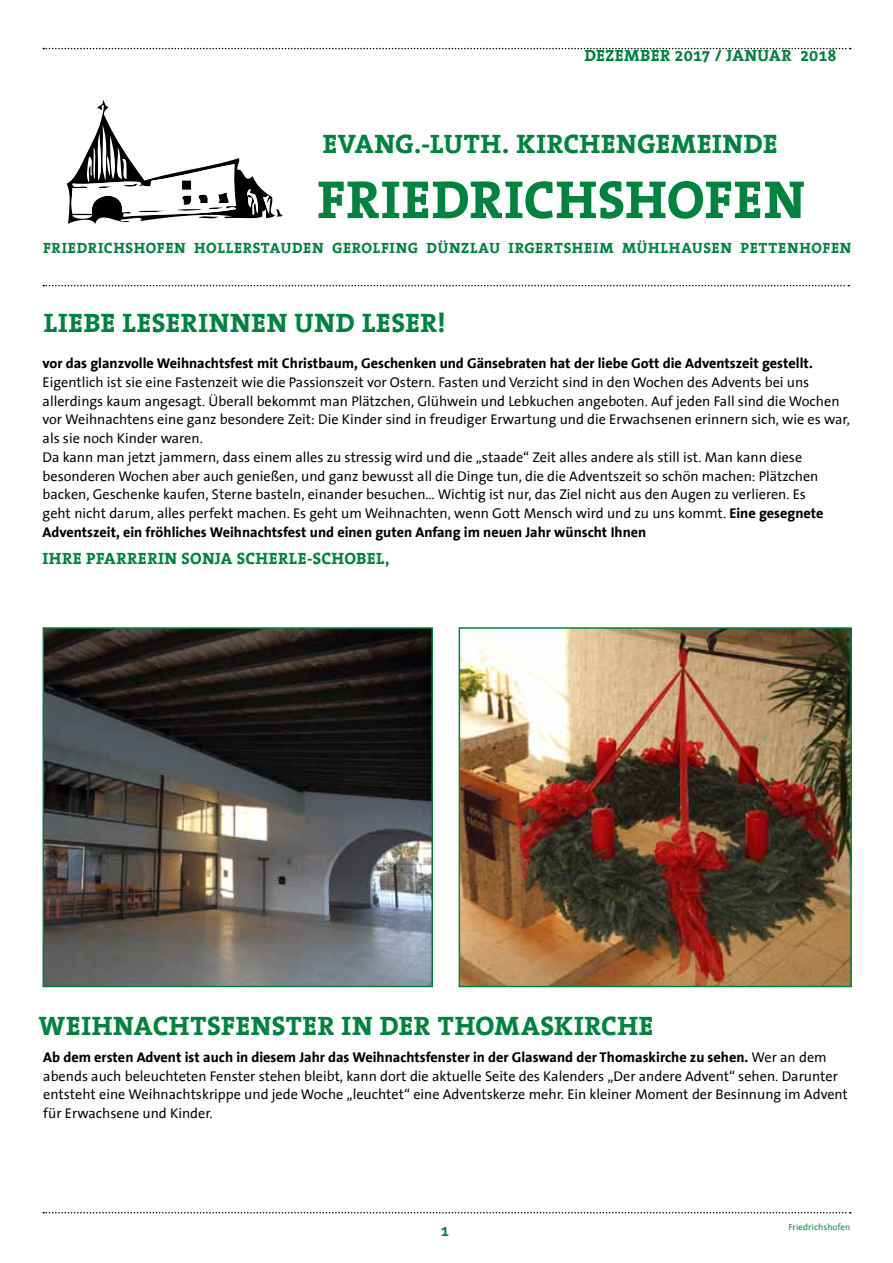
<style>
.page{position:relative;width:893px;height:1263px;background:#fff}
.page>*{position:absolute;margin:0;border:0;box-sizing:border-box;transform-origin:0 0}
.t1{font:700 54px "The Serif Office";letter-spacing:.015em;color:#00833e}
.t2{font:700 27px "The Serif Office";letter-spacing:.025em;color:#00833e}
.t3{font:700 16.5px "The Serif Office";letter-spacing:.025em;color:#00833e}
.t4{font:700 15px "The Serif Office";letter-spacing:.05em;color:#00833e}
.t5{font:700 15px "The Sans Office";color:#00833e}
.t6{font:14.25px/18.8px "The Sans Office";color:#000}
.t7{font:700 14.25px "The Sans Office";color:#000}
.t8{font:9px "The Sans Office";letter-spacing:.01em;color:#00833e}
.s1{font-weight:700}
</style>
<div class="page">
<svg style="left:43px;top:1212px;width:808px;height:1px"></svg>
<svg style="left:43px;top:48px;width:808px;height:1px"></svg>
<svg style="left:43px;top:285px;width:806px;height:1px"></svg>
<svg style="left:67px;top:100px;width:216px;height:124px"></svg>
<img style="left:462px;top:630px;width:387px;height:354px">
<div style="left:459px;top:627px;width:393px;height:360px;border:2px solid #00833e"></div>
<img style="left:46px;top:630px;width:384px;height:354px">
<div style="left:43px;top:627px;width:390px;height:360px;border:2px solid #00833e"></div>
<p class="t3" style="left:584px;top:46px;width:254px">DEZEMBER 2017 / JANUAR 2018</p>
<h2 class="t2" style="left:323px;top:129px;width:456px">EVANG.-LUTH. KIRCHENGEMEINDE</h2>
<h1 class="t1" style="left:317px;top:170px;width:487px">FRIEDRICHSHOFEN</h1>
<p class="t4" style="left:43px;top:240px;width:239px">FRIEDRICHSHOFEN HOLLERSTAUD</p>
<p class="t4" style="left:303px;top:240px;width:178px">EN GEROLFING DÜNZLAU</p>
<p class="t4" style="left:508px;top:240px;width:344px">IRGERTSHEIM MÜHLHAUSEN PETTENHOFEN</p>
<h2 class="t2" style="left:44px;top:308px;width:272px">LIEBE LESERINNEN UND</h2>
<h2 class="t2" style="left:362px;top:308px;width:85px">LESER!</h2>
<p class="t7" style="left:43px;top:356px;width:772px">vor das glanzvolle Weihnachtsfest mit Christbaum, Geschenken und Gänsebraten hat der liebe Gott die Adventszeit gestellt.</p>
<p class="t6" style="left:43px;top:373px;width:809px">Eigentlich ist sie eine Fastenzeit wie die Passionszeit vor Ostern. Fasten und Verzicht sind in den Wochen des Advents bei uns allerdings kaum angesagt. Überall bekommt man Plätzchen, Glühwein und Lebkuchen angeboten. Auf jeden Fall sind die Wochen vor Weihnachtens eine ganz besondere Zeit: Die Kinder sind in freudiger Erwartung und die Erwachsenen erinnern sich, wie es war, als sie noch Kinder waren.<br>Da kann man jetzt jammern, dass einem alles zu stressig wird und die „staade“ Zeit alles andere als still ist. Man kann diese besonderen Wochen aber auch genießen, und ganz bewusst all die Dinge tun, die die Adventszeit so schön machen: Plätzchen backen, Geschenke kaufen, Sterne basteln, einander besuchen… Wichtig ist nur, das Ziel nicht aus den Augen zu verlieren. Es<br>geht nicht darum, alles perfekt machen. Es geht um Weihnachten, wenn Gott Mensch wird und zu uns kommt. <span class="s1">Eine gesegnete Adventszeit, ein fröhliches Weihnachtsfest und einen guten Anfang im neuen Jahr wünscht Ihnen</span></p>
<p class="t3" style="left:43px;top:549px;width:171px">IHRE PFARRERIN SONJA</p>
<p class="t3" style="left:237px;top:549px;width:154px">SCHERLE-SCHOBEL,</p>
<h2 class="t2" style="left:39px;top:1011px;width:616px">WEIHNACHTSFENSTER IN DER THOMASKIRCHE</h2>
<p class="t6" style="left:43px;top:1048px;width:806px"><span class="s1">Ab dem ersten Advent ist auch in diesem Jahr das Weihnachtsfenster in der Glaswand der Thomaskirche zu sehen.</span> Wer an dem abends auch beleuchteten Fenster stehen bleibt, kann dort die aktuelle Seite des Kalenders „Der andere Advent“ sehen. Darunter entsteht eine Weihnachtskrippe und jede Woche „leuchtet“ eine Adventskerze mehr. Ein kleiner Moment der Besinnung im Advent für Erwachsene und Kinder.</p>
<p class="t5" style="left:441px;top:1223px;width:10px">1</p>
<p class="t8" style="left:788px;top:1222px;width:64px">Friedrichshofen</p>
</div>
